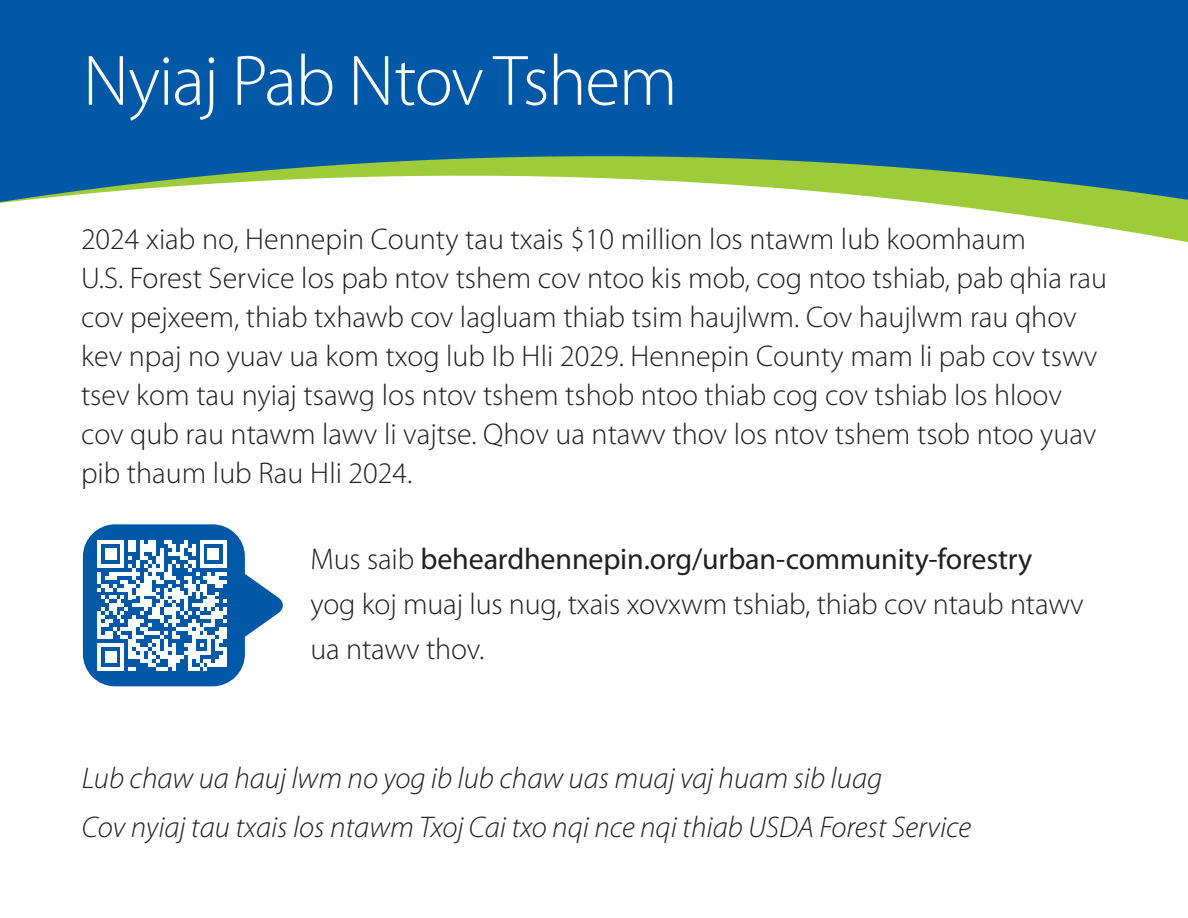
<style>
.page{position:relative;width:1188px;height:918px;background:#fff}
.page>*{position:absolute;margin:0;border:0;box-sizing:border-box;transform-origin:0 0}
.t1{font:300 72px "Myriad Pro";letter-spacing:-.02em;color:#fff}
.t2{font:300 30px/39px "Myriad Pro";color:#231f20}
.t3{font:italic 300 30px "Myriad Pro";color:#231f20}
.s1{font-weight:400}
</style>
<div class="page">
<svg style="left:947px;top:205px;width:241px;height:37px"></svg>
<svg style="left:0;top:0;width:1188px;height:205px;background:#226fa3"></svg>
<div style="left:83px;top:524px;width:162px;height:162px;background:#0158a6;border-radius:32px"></div>
<svg style="left:97px;top:540px;width:186px;height:131px"></svg>
<p class="t1" style="left:83px;top:41px;width:596px">Nyiaj Pab Ntov Tshem</p>
<p class="t2" style="left:81px;top:220px;width:1027px">2024 xiab no, Hennepin County tau txais $10 million los ntawm lub koomhaum<br>U.S. Forest Service los pab ntov tshem cov ntoo kis mob, cog ntoo tshiab, pab qhia rau cov pejxeem, thiab txhawb cov lagluam thiab tsim haujlwm. Cov haujlwm rau qhov kev npaj no yuav ua kom txog lub Ib Hli 2029. Hennepin County mam li pab cov tswv tsev kom tau nyiaj tsawg los ntov tshem tshob ntoo thiab cog cov tshiab los hloov cov qub rau ntawm lawv li vajtse. Qhov ua ntawv thov los ntov tshem tsob ntoo yuav pib thaum lub Rau Hli 2024.</p>
<p class="t2" style="left:310px;top:537px;width:775px;line-height:45px">Mus saib <span class="s1">beheardhennepin.org/urban-community-forestry </span>yog koj muaj lus nug, txais xovxwm tshiab, thiab cov ntaub ntawv ua ntawv thov.</p>
<p class="t3" style="left:82px;top:762px;width:802px">Lub chaw ua hauj lwm no yog ib lub chaw uas muaj vaj huam sib luag</p>
<p class="t3" style="left:82px;top:811px;width:891px">Cov nyiaj tau txais los ntawm Txoj Cai txo nqi nce nqi thiab USDA Forest Service</p>
</div>
